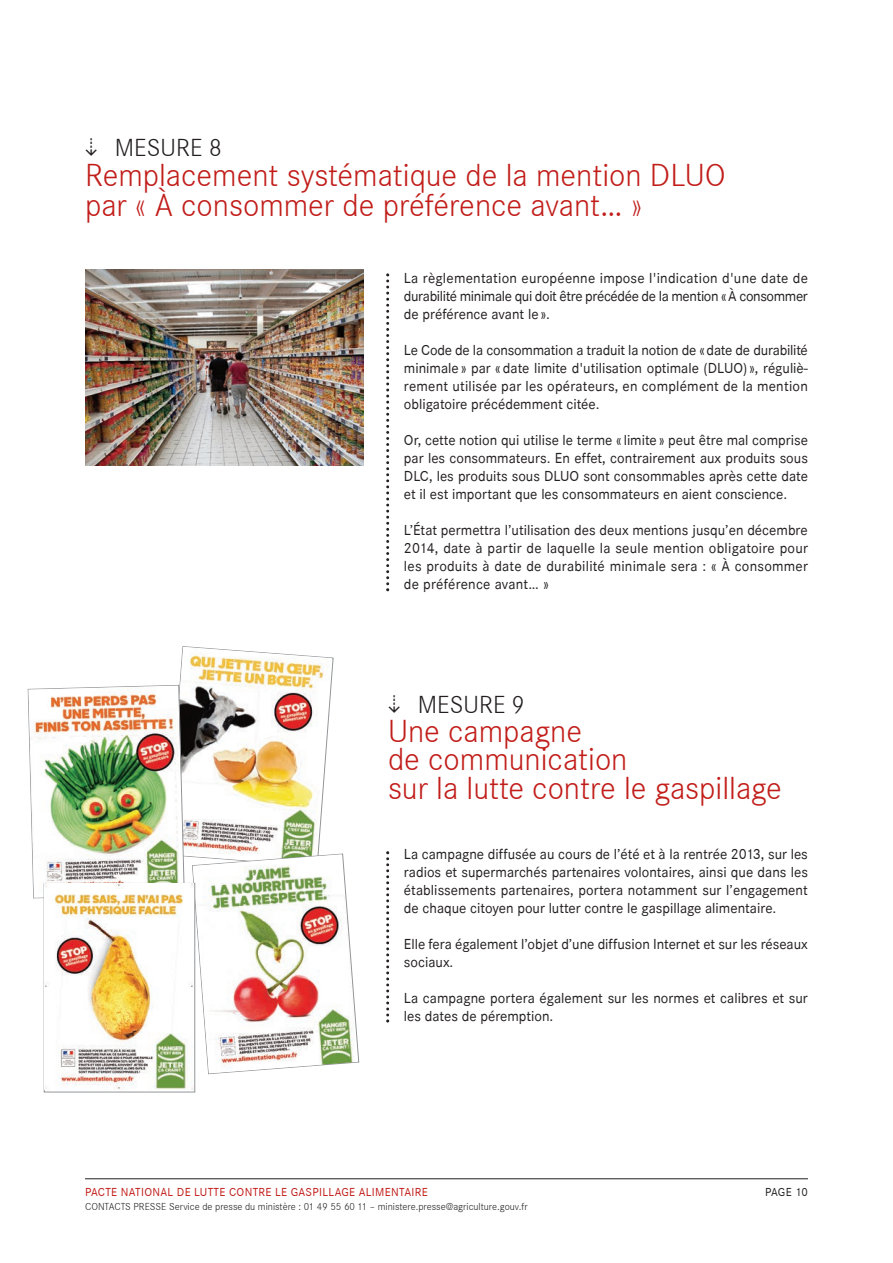
<style>
.page{position:relative;width:893px;height:1263px;background:#fff}
.page>*{position:absolute;margin:0;border:0;box-sizing:border-box;transform-origin:0 0}
.t1{font:300 33px/28.5px "Corporate S";color:#c11d19}
.t2{font:300 25.5px "Corporate S";color:#231f20}
.t3{font:15px/18px "Corporate S";color:#231f20;text-align:justify}
.t4{font:12px "Corporate S";letter-spacing:.025em;color:#c11d19}
.t5{font:12px "Corporate S";letter-spacing:-.005em;color:#231f20}
.t6{font:300 10.5px "Corporate S";color:#231f20}
.s1{font-family:"PF Square Sans Pro"}
</style>
<div class="page">
<hr style="left:85px;top:1178px;width:723px;height:1px;background:#231f20">
<svg style="left:386px;top:273px;width:3px;height:318px"></svg>
<img style="left:85px;top:270px;width:279px;height:195px">
<svg style="left:386px;top:851px;width:3px;height:171px"></svg>
<img style="left:33px;top:646px;width:326px;height:428px">
<img style="left:28px;top:686px;width:155px;height:212px">
<div style="left:44px;top:883px;width:151px;height:209px;border:1px solid #939598"></div>
<img style="left:44px;top:884px;width:150px;height:206px">
<h2 class="t2" style="left:85px;top:133px;width:139px"><span class="s1">⇣</span> mesure 8</h2>
<h1 class="t1" style="left:85px;top:160px;width:642px;line-height:30px">remplacement systématique de la mention dLuo par « à consommer de préférence avant… »</h1>
<p class="t3" style="left:404px;top:269px;width:405px">la règlementation européenne impose l'indication d'une date de durabilité minimale qui doit être précédée de la mention « à consommer de préférence avant le ».</p>
<p class="t3" style="left:404px;top:341px;width:405px">le code de la consommation a traduit la notion de « date de durabilité minimale » par « date limite d'utilisation optimale (dluo) », réguliè&shy;rement utilisée par les opérateurs, en complément de la mention obligatoire précédemment citée.</p>
<p class="t3" style="left:404px;top:431px;width:405px">or, cette notion qui utilise le terme « limite » peut être mal comprise par les consommateurs. en effet, contrairement aux produits sous dlc, les produits sous dluo sont consommables après cette date et il est important que les consommateurs en aient conscience.</p>
<p class="t3" style="left:404px;top:521px;width:405px">l’état permettra l’utilisation des deux mentions jusqu’en décembre 2014, date à partir de laquelle la seule mention obligatoire pour les produits à date de durabilité minimale sera : « à consommer de préférence avant… »</p>
<h2 class="t2" style="left:388px;top:690px;width:139px"><span class="s1">⇣</span> mesure 9</h2>
<h1 class="t1" style="left:388px;top:716px;width:395px">une campagne<br>de communication<br>sur la lutte contre le gaspillage</h1>
<p class="t3" style="left:404px;top:845px;width:406px">la campagne diffusée au cours de l’été et à la rentrée 2013, sur les radios et supermarchés partenaires volontaires, ainsi que dans les établissements partenaires, portera notamment sur l’engagement de chaque citoyen pour lutter contre le gaspillage alimentaire.</p>
<p class="t3" style="left:404px;top:935px;width:405px">elle fera également l’objet d’une diffusion internet et sur les réseaux sociaux.</p>
<p class="t3" style="left:404px;top:989px;width:405px">la campagne portera également sur les normes et calibres et sur les dates de péremption.</p>
<p class="t4" style="left:85px;top:1185px;width:344px">Pacte national de lutte contre le gasPillage alimentaire</p>
<p class="t5" style="left:765px;top:1185px;width:44px">Page 10</p>
<p class="t6" style="left:85px;top:1200px;width:444px">ContaCts presse service de presse du ministère : 01 49 55 60 11 – ministere.presse@agriculture.gouv.fr</p>
</div>
